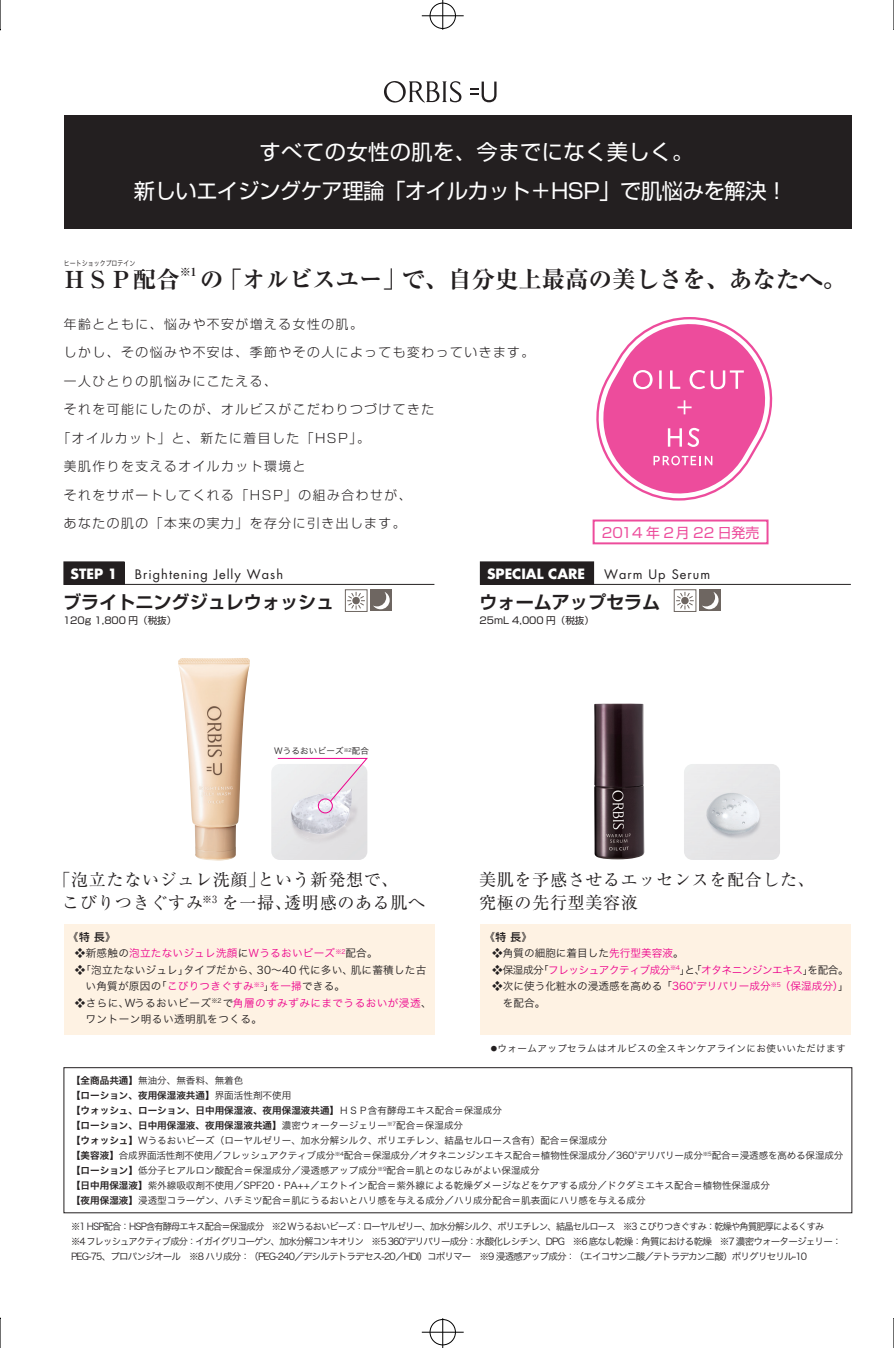
<style>
.page{position:relative;width:894px;height:1348px;background:#fff}
.page>*{position:absolute;margin:0;border:0;box-sizing:border-box;transform-origin:0 0}
.t1{font:23.4px "Ryumin Pro Ex Bold 90 pv RKSJ H";color:#231f20}
.t2{font:21.3px/39px "Shin Go Pro Regular 90 pv RKSJ H";letter-spacing:-.02em;color:#fff;text-align:center}
.t3{font:18px "Shin Go Pro De Bold 90 pv RKSJ H";color:#231f20}
.t4{font:16.95px/22.5px "Ryumin Pro Regular 90 pv RKSJ H";letter-spacing:.04em;color:#231f20}
.t5{font:700 13.8px "Futura";color:#fff}
.t6{font:13.8px "Shin Go Pro Regular 90 pv RKSJ H";color:#ed4c9c}
.t7{font:12.75px "Shin Go Pro Light 90 pv RKSJ H";letter-spacing:.12em;color:#231f20}
.t8{font:12.75px "Futura";letter-spacing:.08em;color:#231f20}
.t9{font:11.1px "Ryumin Pro Ex Bold 90 pv RKSJ H";color:#231f20}
.t10{font:10.65px/16.5px "Hira Kaku Pro W3 90 pv RKSJ H";letter-spacing:.02em;color:#231f20}
.t11{font:10.65px/16.5px "Hira Kaku Pro W3 90 pv RKSJ H";color:#231f20}
.t12{font:10.65px/16.5px "Hira Kaku Pro W3 90 pv RKSJ H";letter-spacing:.04em;color:#231f20}
.t13{font:10.65px "Hira Kaku Pro W3 90 pv RKSJ H";letter-spacing:-.045em;color:#ed028c}
.t14{font:10.65px "Hira Kaku Pro W3 90 pv RKSJ H";letter-spacing:.02em;color:#ed028c}
.t15{font:10.65px "Shin Go Pro Medium 90 pv RKSJ H";color:#231f20}
.t16{font:9.6px/15px "Hira Kaku Pro W3 90 pv RKSJ H";color:#231f20}
.t17{font:9.6px/15px "Hira Kaku Pro W3 90 pv RKSJ H";letter-spacing:-.09em;color:#231f20;scale:.96 1}
.t18{font:9.6px/15px "Hira Kaku Pro W6 90 pv RKSJ H";color:#231f20}
.t19{font:9.6px "Hira Kaku Pro W3 90 pv RKSJ H";letter-spacing:.04em;color:#231f20}
.t20{font:9.6px "Shin Go Pro Regular 90 pv RKSJ H";color:#231f20}
.t21{font:8.55px "Hira Kaku Pro W3 90 pv RKSJ H";letter-spacing:.02em;color:#231f20}
.t22{font:7.5px "Hira Kaku Std N W3 90 pv RKSJ H";color:#231f20;scale:.8 1}
.s1{color:#231f20}
.s2{color:#ed028c}
.s3{font-size:6.45px}
.s4{font-family:"Hira Kaku Pro W6 90 pv RKSJ H"}
.s5{font-family:"Hira Kaku Pro W3 90 pv RKSJ H"}
</style>
<div class="page">
<hr style="left:0;top:30px;width:1px;height:1288px;background:#030303">
<div style="left:64px;top:924px;width:370px;height:111px;background:#fef2e3"></div>
<svg style="left:384px;top:81px;width:77px;height:22px"></svg>
<svg style="left:470px;top:82px;width:26px;height:20px"></svg>
<div style="left:64px;top:1067px;width:787px;height:146px;border:1px solid #231f20"></div>
<div style="left:64px;top:562px;width:60px;height:22px;background:#231f20"></div>
<div style="left:480px;top:924px;width:370px;height:111px;background:#fef2e3"></div>
<img style="left:178px;top:658px;width:72px;height:203px">
<img style="left:594px;top:703px;width:50px;height:156px">
<img style="left:271px;top:764px;width:96px;height:96px;border-radius:9px">
<img style="left:683px;top:764px;width:96px;height:96px;border-radius:9px">
<svg style="left:596px;top:317px;width:177px;height:184px"></svg>
<div style="left:64px;top:115px;width:786px;height:113px;background:#231f20"></div>
<svg style="left:277px;top:757px;width:91px;height:46px"></svg>
<div style="left:318px;top:798px;width:14px;height:15px;border:1px solid #ed028c;border-radius:50%"></div>
<hr style="left:64px;top:584px;width:370px;height:1px;background:#231f20">
<div style="left:480px;top:562px;width:113px;height:22px;background:#231f20"></div>
<hr style="left:480px;top:584px;width:370px;height:1px;background:#231f20">
<div style="left:592px;top:519px;width:176px;height:25px;border:2px solid #ed4c9c"></div>
<div style="left:345px;top:589px;width:22px;height:23px;border:1px solid #6e6661"></div>
<svg style="left:347px;top:592px;width:18px;height:17px"></svg>
<div style="left:352px;top:597px;width:7px;height:7px;background:#6e6661;border-radius:50%"></div>
<div style="left:370px;top:590px;width:21px;height:21px;background:#6e6661"></div>
<svg style="left:373px;top:592px;width:16px;height:17px"></svg>
<div style="left:673px;top:589px;width:22px;height:23px;border:1px solid #6e6661"></div>
<svg style="left:676px;top:592px;width:17px;height:17px"></svg>
<svg style="left:680px;top:597px;width:8px;height:7px"></svg>
<div style="left:698px;top:590px;width:22px;height:21px;background:#6e6661"></div>
<svg style="left:702px;top:592px;width:16px;height:17px"></svg>
<div style="left:430px;top:1319px;width:25px;height:26px;border:1px solid #000;border-radius:50%"></div>
<hr style="left:442px;top:1318px;width:1px;height:30px;background:#000">
<hr style="left:421px;top:1332px;width:42px;height:1px;background:#000">
<div style="left:430px;top:3px;width:25px;height:26px;border:1px solid #000;border-radius:50%"></div>
<hr style="left:442px;top:0;width:1px;height:30px;background:#000">
<hr style="left:421px;top:16px;width:42px;height:1px;background:#000">
<hr style="left:893px;top:1318px;width:1px;height:30px;background:#000">
<hr style="left:0;top:1318px;width:1px;height:30px;background:#000">
<hr style="left:0;top:0;width:1px;height:30px;background:#000">
<hr style="left:893px;top:0;width:1px;height:30px;background:#000">
<h2 class="t2" style="left:134px;top:136px;width:675px">すべての女性の肌を、今までになく美しく。<br>新しいエイジングケア理論「オイルカット＋HSP」で肌悩みを解決！　</h2>
<p class="t22" style="left:64px;top:260px;width:91px">ヒートショックプロテイン</p>
<h1 class="t1" style="left:63px;top:271px;width:118px">ＨＳＰ配合</h1>
<p class="t9" style="left:180px;top:268px;width:18px">※1</p>
<h1 class="t1" style="left:200px;top:271px;width:647px">の「オルビスユー」で、自分史上最高の美しさを、あなたへ。</h1>
<h3 class="t7" style="left:64px;top:319px;width:300px">年齢とともに、悩みや不安が増える女性の肌。</h3>
<h3 class="t7" style="left:64px;top:348px;width:471px">しかし、その悩みや不安は、季節やその人によっても変わっていきます。</h3>
<h3 class="t7" style="left:64px;top:376px;width:214px">一人ひとりの肌悩みにこたえる、</h3>
<h3 class="t7" style="left:64px;top:405px;width:371px">それを可能にしたのが、オルビスがこだわりつづけてきた</h3>
<h3 class="t7" style="left:58px;top:433px;width:314px">「オイルカット」と、新たに着目した「HSP」。</h3>
<h3 class="t7" style="left:64px;top:462px;width:243px">美肌作りを支えるオイルカット環境と</h3>
<h3 class="t7" style="left:64px;top:490px;width:349px">それをサポートしてくれる「HSP」の組み合わせが、</h3>
<h3 class="t7" style="left:64px;top:519px;width:343px">あなたの肌の「本来の実力」を存分に引き出します。</h3>
<h3 class="t6" style="left:601px;top:527px;width:159px">2014 年 2月 22 日発売</h3>
<h3 class="t5" style="left:70px;top:568px;width:48px">STEP 1</h3>
<h3 class="t8" style="left:135px;top:569px;width:150px">Brightening Jelly Wash</h3>
<h3 class="t3" style="left:63px;top:596px;width:273px">ブライトニングジュレウォッシュ</h3>
<p class="t20" style="left:63px;top:617px;width:115px">120g 1,800 円（税抜）</p>
<p class="t21" style="left:274px;top:748px;width:96px">Wうるおいビーズ<sup>※2</sup>配合</p>
<h3 class="t5" style="left:486px;top:568px;width:100px">SPECIAL CARE</h3>
<h3 class="t8" style="left:603px;top:569px;width:107px">Warm Up Serum</h3>
<h3 class="t3" style="left:479px;top:596px;width:182px">ウォームアップセラム</h3>
<p class="t20" style="left:479px;top:617px;width:116px">25mL 4,000 円（税抜）</p>
<h3 class="t4" style="left:62px;top:871px;width:364px;text-indent:-9px">「泡立たないジュレ洗顔」という新発想で、<br>こびりつきぐすみ<sup>※3</sup> を一掃、透明感のある肌へ</h3>
<h3 class="t4" style="left:479px;top:871px;width:337px">美肌を予感させるエッセンスを配合した、究極の先行型美容液</h3>
<p class="t15" style="left:68px;top:933px;width:49px">《特 長》</p>
<p class="t14" style="left:75px;top:949px;width:304px"><span class="s1">❖新感触の</span>泡立たないジュレ洗顔<span class="s1">に</span>Ｗうるおいビーズ<sup>※2</sup><span class="s1">配合。</span></p>
<p class="t10" style="left:85px;top:963px;width:342px;text-indent:-11px">❖「泡立たないジュレ」タイプだから、30～40 代に多い、肌に蓄積した古い角質が原因の「<span class="s2">こびりつきぐすみ</span><sup>※3</sup>」<span class="s2">を一掃</span>できる。</p>
<p class="t12" style="left:85px;top:996px;width:347px;text-indent:-11px">❖さらに、Wうるおいビーズ<sup>※2</sup> で<span class="s2">角層のすみずみにまでうるおいが浸透</span>、ワントーン明るい透明肌をつくる。</p>
<p class="t15" style="left:484px;top:933px;width:49px">《特 長》</p>
<p class="t11" style="left:492px;top:946px;width:193px">❖角質の細胞に着目した<span class="s2">先行型美容液</span>。</p>
<p class="t13" style="left:492px;top:966px;width:358px"><span class="s1">❖保湿成分「</span>フレッシュアクティブ成分<sup>※4</sup><span class="s1">」と、「</span>オタネニンジンエキス<span class="s1">」を配合。</span></p>
<p class="t11" style="left:502px;top:979px;width:347px;text-indent:-11px">❖次に使う化粧水の浸透感を高める「<span class="s2">360°デリバリー成分</span><sup>※5</sup><span class="s2">（保湿成分）</span>」を配合。</p>
<p class="t19" style="left:490px;top:1044px;width:356px"><span class="s3">●</span>ウォームアップセラムはオルビスの全スキンケアラインにお使いいただけます</p>
<p class="t16" style="left:71px;top:1074px;width:174px"><span class="s4">【全商品共通】</span>無油分、無香料、無着色</p>
<p class="t18" style="left:71px;top:1089px;width:432px">【ローション、夜用保湿液共通】<span class="s5">界面活性剤不使用<br></span>【ウォッシュ、ローション、日中用保湿液、夜用保湿液共通】<span class="s5">ＨＳＰ含有酵母エキス配合＝保湿成分</span>【ローション、日中用保湿液、夜用保湿液共通】<span class="s5">濃密ウォータージェリー</span><sup>※7</sup><span class="s5">配合＝保湿成分</span></p>
<p class="t16" style="left:71px;top:1134px;width:773px"><span class="s4">【ウォッシュ】</span>Wうるおいビーズ（ローヤルゼリー、加水分解シルク、ポリエチレン、結晶セルロース含有）配合＝保湿成分<br><span class="s4">【美容液】</span>合成界面活性剤不使用／フレッシュアクティブ成分<sup>※4</sup>配合＝保湿成分／オタネニンジンエキス配合＝植物性保湿成分／360°デリバリー成分<sup>※5</sup>配合＝浸透感を高める保湿成分<span class="s4">【ローション】</span>低分子ヒアルロン酸配合＝保湿成分／浸透感アップ成分<sup>※9</sup>配合＝肌とのなじみがよい保湿成分<br><span class="s4">【日中用保湿液】</span>紫外線吸収剤不使用／SPF20・PA++／エクトイン配合＝紫外線による乾燥ダメージなどをケアする成分／ドクダミエキス配合＝植物性保湿成分<br><span class="s4">【夜用保湿液】</span>浸透型コラーゲン、ハチミツ配合＝肌にうるおいとハリ感を与える成分／ハリ成分配合＝肌表面にハリ感を与える成分</p>
<p class="t17" style="left:71px;top:1220px;width:803px">※1 HSP配合：HSP含有酵母エキス配合＝保湿成分　※2 Wうるおいビーズ：ローヤルゼリー、加水分解シルク、ポリエチレン、結晶セルロース　※3 こびりつきぐすみ：乾燥や角質肥厚によるくすみ　※4 フレッシュアクティブ成分：イガイグリコーゲン、加水分解コンキオリン　※5 360°デリバリー成分：水酸化レシチン、DPG　※6 底なし乾燥：角質における乾燥　※7 濃密ウォータージェリー：<br>PEG-75、プロパンジオール　※8 ハリ成分：（PEG-240／デシルテトラデセス-20／HDI）コポリマー　※9 浸透感アップ成分：（エイコサン二酸／テトラデカン二酸）ポリグリセリル-10</p>
</div>
